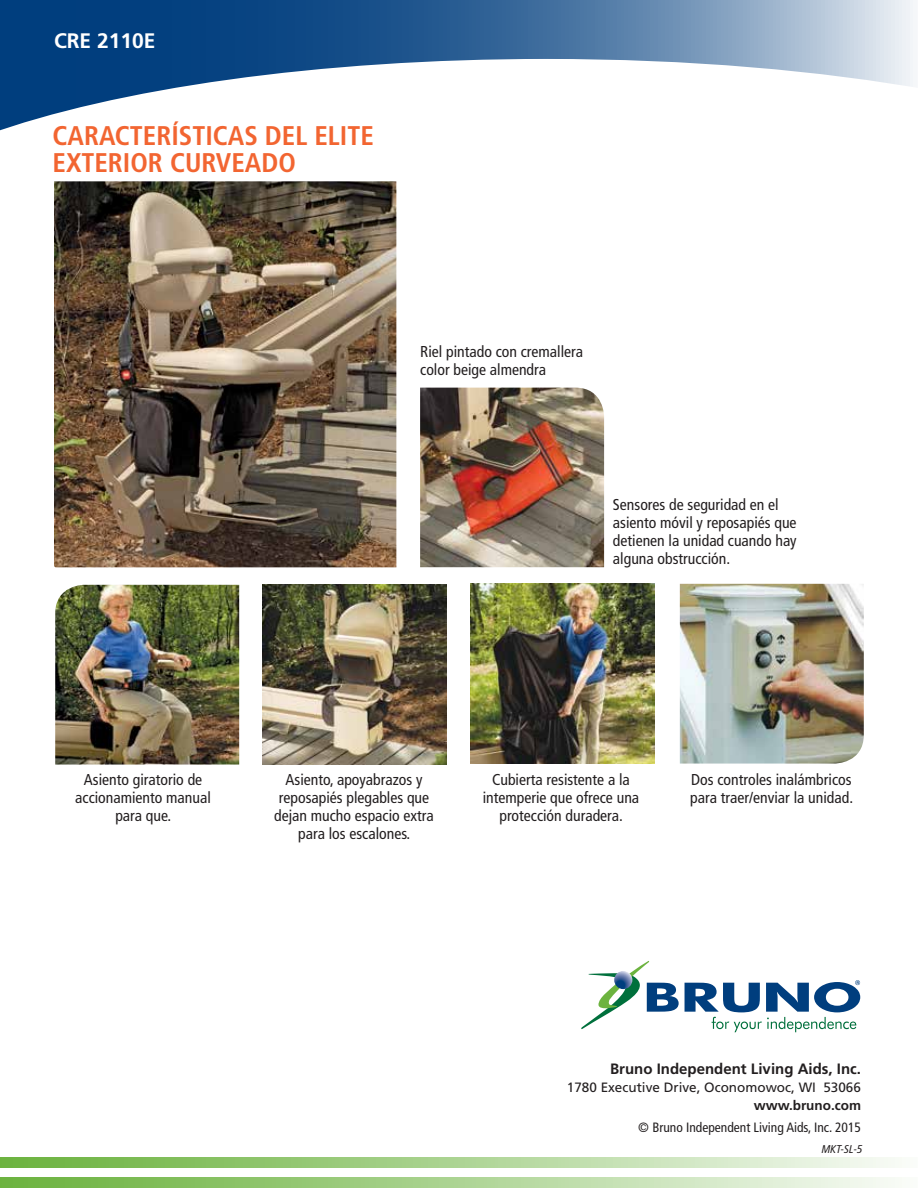
<style>
.page{position:relative;width:918px;height:1188px;background:#fff}
.page>*{position:absolute;margin:0;border:0;box-sizing:border-box;transform-origin:0 0}
.t1{font:700 condensed 27px/26.2px "Frutiger LT Std";color:#f26531}
.t2{font:700 21px "Frutiger LT Std";color:#fff}
.t3{font:condensed 15.75px/18px "Frutiger LT Std";color:#231f20}
.t4{font:700 15px "Frutiger LT Std";color:#231f20}
.t5{font:13.5px "Frutiger LT Std";color:#231f20}
.t6{font:condensed 13.5px "Frutiger LT Std";color:#231f20}
.t7{font:700 13.5px "Frutiger LT Std";color:#231f20}
.t8{font:italic condensed 11.25px "Frutiger LT Pro";color:#231f20}
</style>
<div class="page">
<svg style="left:0;top:1177px;width:895px;height:11px;background:#acd493"></svg>
<svg style="left:0;top:1157px;width:895px;height:11px;background:#acd493"></svg>
<img style="left:420px;top:388px;width:184px;height:179px">
<img style="left:470px;top:584px;width:184px;height:180px">
<img style="left:55px;top:585px;width:184px;height:180px">
<img style="left:262px;top:585px;width:185px;height:180px">
<img style="left:680px;top:584px;width:184px;height:180px">
<svg style="left:0;top:0;width:913px;height:131px"></svg>
<img style="left:54px;top:181px;width:342px;height:386px">
<svg style="left:581px;top:961px;width:279px;height:71px"></svg>
<h2 class="t2" style="left:54px;top:29px;width:103px">CRE 2110E</h2>
<h1 class="t1" style="left:52px;top:123px;width:323px">CARACTERÍSTICAS DEL ELITE<br>EXTERIOR CURVEADO</h1>
<p class="t3" style="left:420px;top:343px;width:164px">Riel pintado con cremallera color beige almendra</p>
<p class="t3" style="left:613px;top:496px;width:185px">Sensores de seguridad en el asiento móvil y reposapiés que detienen la unidad cuando hay alguna obstrucción.</p>
<p class="t3" style="left:75px;top:770px;width:137px;text-align:center">Asiento giratorio de accionamiento manual para que.</p>
<p class="t3" style="left:274px;top:770px;width:161px;text-align:center">Asiento, apoyabrazos y reposapiés plegables que dejan mucho espacio extra para los escalones.</p>
<p class="t3" style="left:483px;top:770px;width:158px;text-align:center">Cubierta resistente a la intemperie que ofrece una protección duradera.</p>
<p class="t3" style="left:690px;top:770px;width:164px">Dos controles inalámbricos para traer/enviar la unidad.</p>
<p class="t4" style="left:610px;top:1060px;width:252px">Bruno Independent Living Aids, Inc.</p>
<p class="t5" style="left:567px;top:1080px;width:296px">1780 Executive Drive, Oconomowoc, WI 53066</p>
<p class="t7" style="left:754px;top:1098px;width:109px">www.bruno.com</p>
<p class="t6" style="left:638px;top:1120px;width:224px">© Bruno Independent Living Aids, Inc. 2015</p>
<p class="t8" style="left:822px;top:1142px;width:42px">MKT-SL-5</p>
</div>
